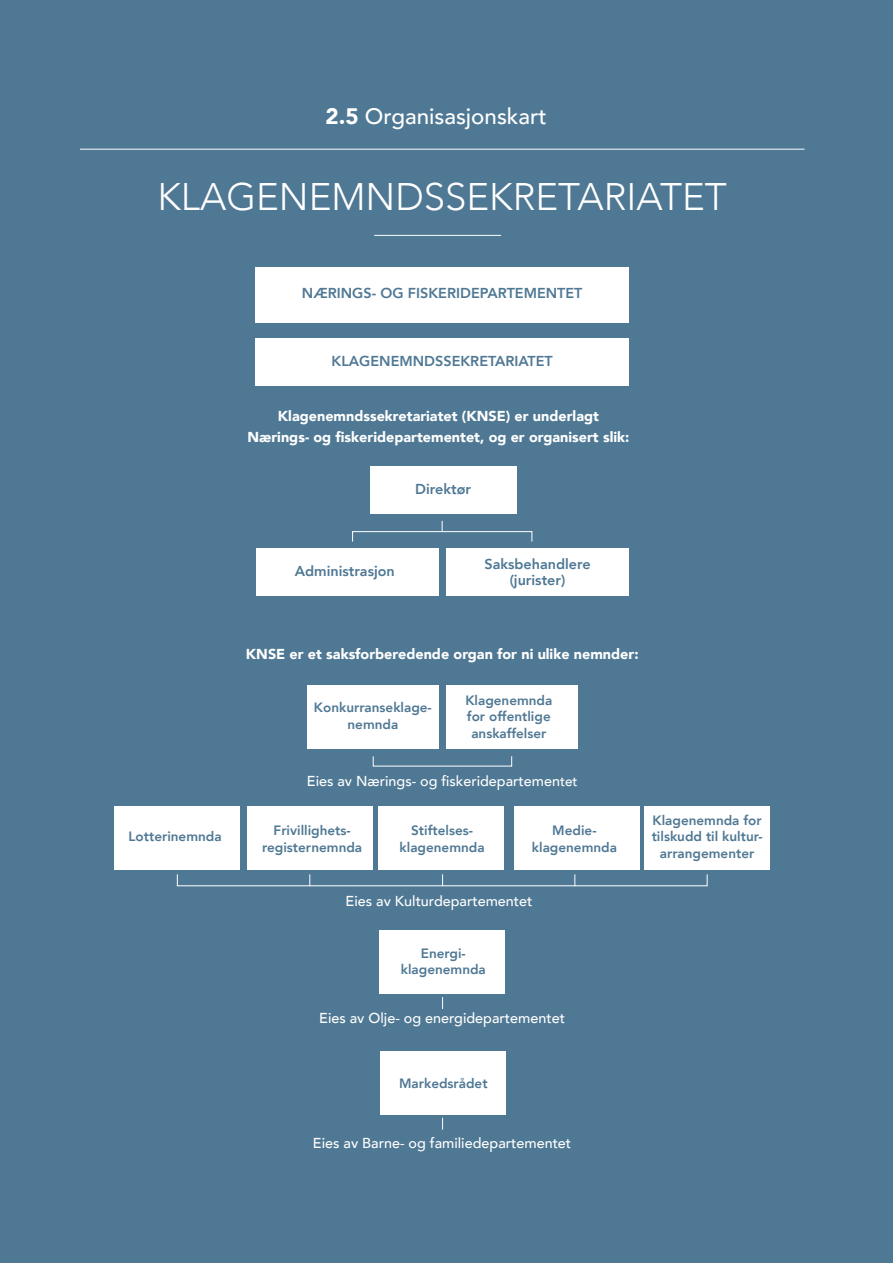
<style>
.page{position:relative;width:893px;height:1263px;background:#4f7894}
.page>*{position:absolute;margin:0;border:0;box-sizing:border-box;transform-origin:0 0}
.t1{font:300 38.4px "Avenir";color:#fff}
.t2{font:500 22.35px "Avenir";color:#fff}
.t3{font:900 14.4px/20.7px "Avenir";color:#fff;text-align:center}
.t4{font:500 14.4px "Avenir";color:#fff}
.t5{font:800 14.4px "Avenir";color:#4f7894}
.t6{font:800 13.5px/16.5px "Avenir";color:#4f7894;text-align:center}
.s1{font-weight:900}
.s2{font-size:13.5px}
</style>
<div class="page">
<hr style="left:80px;top:149px;width:724px;height:1px;background:#fff">
<hr style="left:374px;top:235px;width:127px;height:1px;background:#fff">
<div style="left:255px;top:267px;width:374px;height:56px;background:#fff"></div>
<div style="left:255px;top:338px;width:374px;height:48px;background:#fff"></div>
<div style="left:370px;top:466px;width:146px;height:47px;background:#fff"></div>
<div style="left:256px;top:547px;width:183px;height:48px;background:#fff"></div>
<div style="left:446px;top:547px;width:183px;height:48px;background:#fff"></div>
<div style="left:308px;top:685px;width:131px;height:64px;background:#fff"></div>
<div style="left:446px;top:685px;width:131px;height:64px;background:#fff"></div>
<div style="left:114px;top:806px;width:126px;height:64px;background:#fff"></div>
<div style="left:247px;top:806px;width:126px;height:64px;background:#fff"></div>
<div style="left:378px;top:806px;width:126px;height:64px;background:#fff"></div>
<div style="left:514px;top:806px;width:126px;height:64px;background:#fff"></div>
<div style="left:644px;top:806px;width:126px;height:64px;background:#fff"></div>
<div style="left:379px;top:930px;width:126px;height:63px;background:#fff"></div>
<div style="left:380px;top:1051px;width:126px;height:64px;background:#fff"></div>
<div style="left:352px;top:531px;width:180px;height:11px;border:1px solid #fff"></div>
<div style="left:177px;top:874px;width:530px;height:12px;border:1px solid #fff"></div>
<svg style="left:309px;top:874px;width:1px;height:12px"></svg>
<svg style="left:442px;top:874px;width:1px;height:12px"></svg>
<svg style="left:574px;top:874px;width:1px;height:12px"></svg>
<svg style="left:442px;top:997px;width:1px;height:12px"></svg>
<p class="t2" style="left:326px;top:97px;width:223px"><span class="s1">2.5</span> Organisasjonskart</p>
<p class="t1" style="left:158px;top:174px;width:571px">KLAGENEMNDSSEKRETARIATET</p>
<p class="t5" style="left:302px;top:282px;width:282px">NÆRINGS- OG FISKERIDEPARTEMENTET</p>
<p class="t5" style="left:332px;top:350px;width:223px">KLAGENEMNDSSEKRETARIATET</p>
<p class="t3" style="left:247px;top:406px;width:383px">Klagenemndssekretariatet (KNSE) er underlagt<br>Nærings- og fiskeridepartementet, og er organisert slik:</p>
<p class="t5" style="left:415px;top:478px;width:57px">Direktør</p>
<p class="t5" style="left:295px;top:560px;width:102px">Administrasjon</p>
<p class="t5" style="left:484px;top:553px;width:108px">Saksbehandlere</p>
<p class="t5" style="left:510px;top:569px;width:57px">(jurister)</p>
<p class="t3" style="left:246px;top:643px;width:394px">KNSE er et saksforberedende organ for ni ulike nemnder:</p>
<p class="t6" style="left:314px;top:699px;width:119px">Konkurranseklage&shy;nemnda</p>
<p class="t6" style="left:465px;top:692px;width:89px">Klagenemnda</p>
<p class="t6" style="left:467px;top:708px;width:85px">for offentlige</p>
<p class="t6" style="left:471px;top:725px;width:77px">anskaffelser</p>
<p class="t4" style="left:307px;top:768px;width:272px">Eies av Nærings- og fiskeridepartemen<span class="s2">tet</span></p>
<p class="t6" style="left:129px;top:828px;width:95px">Lotterinemnda</p>
<p class="t6" style="left:274px;top:822px;width:79px">Frivillighets-</p>
<p class="t6" style="left:262px;top:839px;width:102px">registernemnda</p>
<p class="t6" style="left:411px;top:822px;width:63px">Stiftelses-</p>
<p class="t6" style="left:400px;top:839px;width:87px">klagenemnda</p>
<p class="t6" style="left:552px;top:822px;width:46px">Medie-</p>
<p class="t6" style="left:532px;top:839px;width:87px">klagenemnda</p>
<p class="t4" style="left:346px;top:888px;width:188px">Eies av Kulturdepartementet</p>
<p class="t6" style="left:401px;top:944px;width:87px">Energi&shy;klagenemnda</p>
<p class="t4" style="left:319px;top:1006px;width:247px">Eies av Olje- og energidepartementet</p>
<p class="t6" style="left:399px;top:1075px;width:90px">Markedsrådet</p>
<p class="t4" style="left:313px;top:1131px;width:260px">Eies av Barne- og familiedepartementet</p>
<p class="t6" style="left:652px;top:812px;width:112px">Klagenemnda for tilskudd til kultur&shy;arrangementer</p>
</div>
